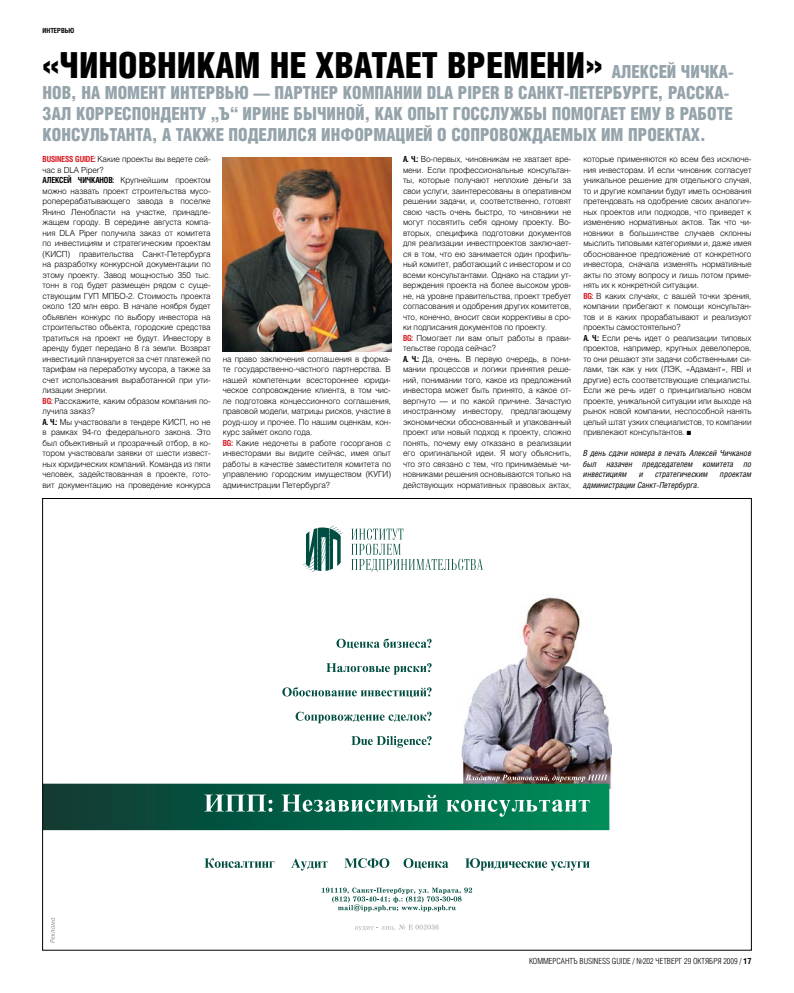
<style>
.page{position:relative;width:794px;height:993px;background:#fff}
.page>*{position:absolute;margin:0;border:0;box-sizing:border-box;transform-origin:0 0}
.t1{font:900 36px "Helios Cond";color:#000}
.t2{font:900 18px/21px "Helios Cond";color:#95a3ab;scale:.96 1}
.t3{font:300 8.4px/10.5px "Helios";letter-spacing:-.01em;color:#000;scale:.96 1}
.t4{font:italic 8.4px/10.5px "Helios Cond";color:#000;text-align:justify}
.t5{font:300 8.4px "Helios Cond";color:#000}
.t6{font:700 7px "Helios Cond";color:#000}
.s1{font-size:18px;color:#95a3ab}
.s2{font-family:"Helios Cond";font-weight:700;color:#d71920}
.s3{font-family:"Helios Cond";font-weight:700}
.s4{font-weight:700}
</style>
<div class="page">
<img style="left:462px;top:597px;width:149px;height:191px">
<div style="left:43px;top:783px;width:566px;height:46px;background:linear-gradient(to right,#0f3a35,#008e5c)"></div>
<svg style="left:351px;top:736px;width:80px;height:11px"></svg>
<svg style="left:295px;top:711px;width:136px;height:12px"></svg>
<svg style="left:282px;top:687px;width:149px;height:10px"></svg>
<svg style="left:326px;top:663px;width:105px;height:11px"></svg>
<svg style="left:336px;top:638px;width:95px;height:11px"></svg>
<svg style="left:351px;top:528px;width:132px;height:44px"></svg>
<svg style="left:303px;top:525px;width:40px;height:46px"></svg>
<svg style="left:204px;top:794px;width:68px;height:17px"></svg>
<svg style="left:282px;top:794px;width:156px;height:17px"></svg>
<svg style="left:446px;top:799px;width:143px;height:17px"></svg>
<svg style="left:465px;top:774px;width:143px;height:7px"></svg>
<svg style="left:204px;top:858px;width:70px;height:9px"></svg>
<svg style="left:291px;top:858px;width:36px;height:12px"></svg>
<svg style="left:344px;top:858px;width:45px;height:9px"></svg>
<svg style="left:403px;top:858px;width:45px;height:11px"></svg>
<svg style="left:465px;top:858px;width:124px;height:12px"></svg>
<svg style="left:355px;top:924px;width:84px;height:6px"></svg>
<svg style="left:322px;top:887px;width:150px;height:24px"></svg>
<svg style="left:50px;top:917px;width:5px;height:25px"></svg>
<img style="left:223px;top:158px;width:168px;height:193px">
<p class="t6" style="left:43px;top:26px;width:33px">Интервью</p>
<h1 class="t1" style="left:43px;top:45px;width:692px">«Чиновникам не хватает времени» <span class="s1">Алексей Чич-ка-</span></h1>
<h2 class="t2" style="left:43px;top:82px;width:717px">нов, на момент интервью — партнер компании DLA Pi-per в Санкт-Петербурге, расска&shy;зал корреспонденту</h2>
<h2 class="t2" style="left:43px;top:103px;width:720px;text-indent:176px">Ъ“ Ирине Бы-чиной, как опыт госслужбы помогает ему в работе консультанта, а также поделился информацией о сопровождаемых им проектах.</h2>
<h2 class="t2" style="left:211px;top:113px;width:10px">”</h2>
<p class="t3" style="left:42px;top:154px;width:177px"><span class="s2">BUSINESS GUIDE:</span> Какие проекты вы ведете сей&shy;час в DLA Piper?<br><span class="s3">АЛЕКСЕЙ ЧИЧКАНОВ:</span> Крупнейшим проектом можно назвать проект строительства мусо&shy;роперерабатывающего завода в поселке Янино Ленобласти на участке, принадле&shy;жащем городу. В середине августа компа&shy;ния DLA Piper получила заказ от комитета по инвестициям и стратегическим проектам (КИСП) правительства Санкт-Петербурга на разработку конкурсной документации по этому проекту. Завод мощностью 350 тыс. тонн в год будет размещен рядом с суще&shy;ствующим ГУП МПБО-2. Стоимость проекта около 120 млн евро. В начале ноября будет объявлен конкурс по выбору инвестора на строительство объекта, городские средства тратиться на проект не будут. Инвестору в аренду будет передано 8 га земли. Возврат инвестиций планируется за счет платежей по тарифам на переработку мусора, а также за счет использования выработанной при ути&shy;лизации энергии.<br><span class="s2">BG:</span> Расскажите, каким образом компания по&shy;лучила заказ?<br><span class="s3">А. Ч.:</span> Мы участвовали в тендере КИСП, но не в рамках 94-го федерального закона. Это был объективный и прозрачный отбор, в ко&shy;тором участвовали заявки от шести извест&shy;ных юридических компаний. Команда из пяти человек, задействованная в проекте, гото&shy;вит документацию на проведение конкурса</p>
<p class="t3" style="left:223px;top:353px;width:177px">на право заключения соглашения в форма&shy;те государственно-частного партнерства. В нашей компетенции всестороннее юриди&shy;ческое сопровождение клиента, в том чис&shy;ле подготовка концессионного соглашения, правовой модели, матрицы рисков, участие в роуд-шоу и прочее. По нашим оценкам, кон&shy;курс займет около года.<br><span class="s2">BG:</span> Какие недочеты в работе госорганов с инвесторами вы видите сейчас, имея опыт работы в качестве заместителя комитета по управлению городским имуществом (КУГИ) администрации Петербурга?</p>
<p class="t3" style="left:403px;top:154px;width:177px"><span class="s3">А. Ч.:</span> Во-первых, чиновникам не хватает вре&shy;мени. Если профессиональные консультан&shy;ты, которые получают неплохие деньги за свои услуги, заинтересованы в оперативном решении задачи, и, соответственно, готовят свою часть очень быстро, то чиновники не могут посвятить себя одному проекту. Во&shy;вторых, специфика подготовки документов для реализации инвестпроектов заключает&shy;ся в том, что ею занимается один профиль&shy;ный комитет, работающий с инвестором и со всеми консультантами. Однако на стадии ут&shy;верждения проекта на более высоком уров&shy;не, на уровне правительства, проект требует согласования и одобрения других комитетов, что, конечно, вносит свои коррективы в сро&shy;ки подписания документов по проекту.<br><span class="s2">BG:</span> Помогает ли вам опыт работы в прави&shy;тельстве города сейчас?<br><span class="s3">А. Ч.:</span> Да, очень. В первую очередь, в пони&shy;мании процессов и логики принятия реше&shy;ний, понимании того, какое из предложений инвестора может быть принято, а какое от&shy;вергнуто — и по какой причине. Зачастую иностранному инвестору, предлагающему экономически обоснованный и упакованный проект или новый подход к проекту, сложно понять, почему ему отказано в реализации его оригинальной идеи. Я могу объяснить, что это связано с тем, что принимаемые чи&shy;новниками решения основываются только на действующих нормативных правовых актах,</p>
<p class="t3" style="left:583px;top:154px;width:177px">которые применяются ко всем без исключе&shy;ния инвесторам. И если чиновник согласует уникальное решение для отдельного случая, то и другие компании будут иметь основания претендовать на одобрение своих аналогич&shy;ных проектов или подходов, что приведет к изменению нормативных актов. Так что чи&shy;новники в большинстве случаев склонны мыслить типовыми категориями и, даже имея обоснованное предложение от конкретного инвестора, сначала изменять нормативные акты по этому вопросу и лишь потом приме&shy;нять их к конкретной ситуации.<br><span class="s2">BG:</span> В каких случаях, с вашей точки зрения, компании прибегают к помощи консультан&shy;тов и в каких прорабатывают и реализуют проекты самостоятельно?<br><span class="s3">А. Ч.:</span> Если речь идет о реализации типовых проектов, например, крупных девелоперов, то они решают эти задачи собственными си&shy;лами, так как у них (ЛЭК, «Адамант», RBI и другие) есть соответствующие специалисты.<br>Если же речь идет о принципиально новом проекте, уникальной ситуации или выходе на рынок новой компании, неспособной нанять целый штат узких специалистов, то компании привлекают консультантов. ■</p>
<p class="t4" style="left:583px;top:448px;width:170px">В день сдачи номера в печать Алексей Чичканов был назачен председателем комитета по инвестициям</p>
<p class="t4" style="left:639px;top:469px;width:6px">и</p>
<p class="t4" style="left:655px;top:469px;width:54px">стратегическим</p>
<p class="t4" style="left:720px;top:469px;width:33px">проектам</p>
<p class="t4" style="left:583px;top:479px;width:117px">администрации Санкт-Петербурга.</p>
<p class="t5" style="left:529px;top:955px;width:224px">КОММЕРСАНТЪ BUSINESS GUIDE / №202 ЧЕТВЕРГ 29 ОКТЯБРЯ 2009 / <span class="s4">17</span></p>
</div>
